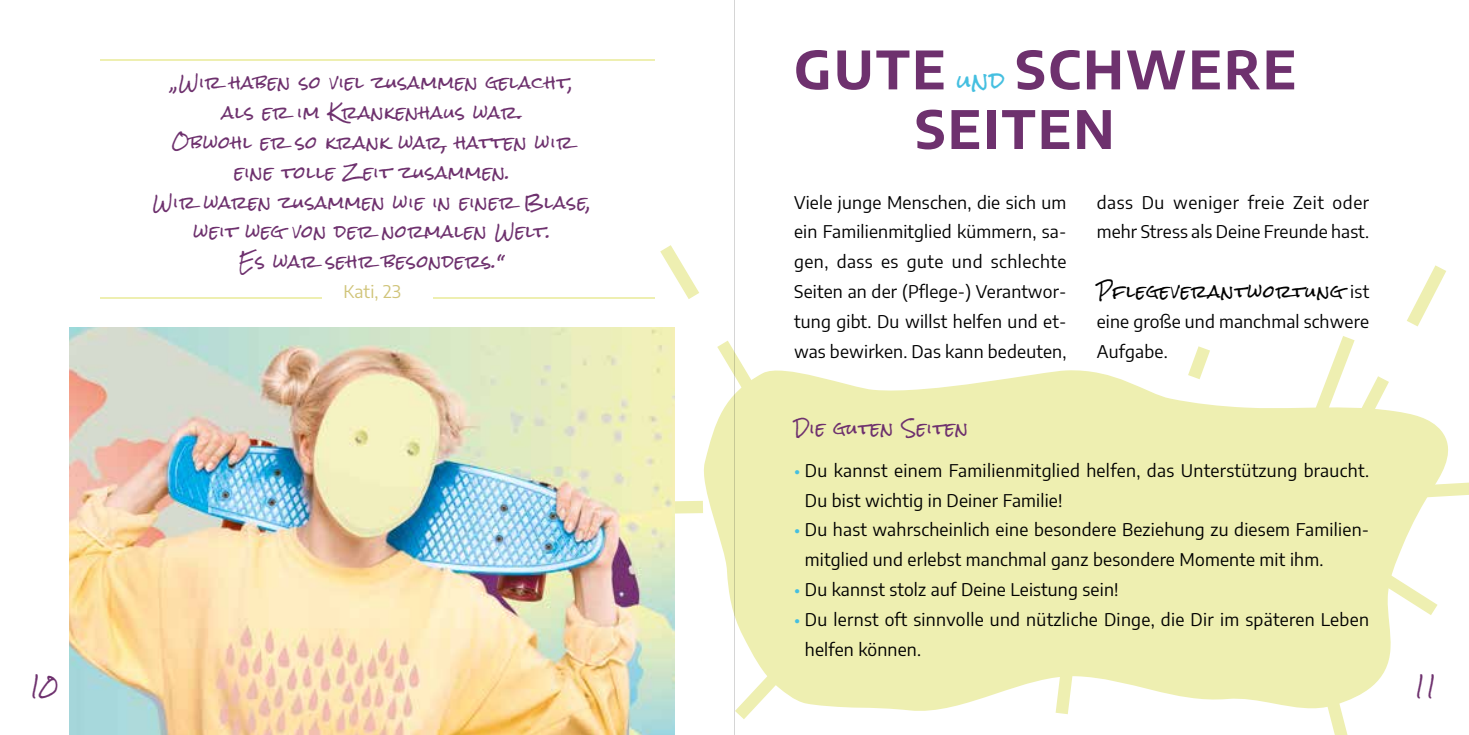
<style>
.page{position:relative;width:1469px;height:735px;background:#fff}
.page>*{position:absolute;margin:0;border:0;box-sizing:border-box;transform-origin:0 0}
.t1{font:700 52.5px/59.5px "Encode Sans";letter-spacing:.05em;color:#6e316e}
.t2{font:21.88px "Rock Salt";color:#45bfe0}
.t3{font:20.12px "Rock Salt";color:#6e316e}
.t4{font:17.5px/29.8px "Encode Sans";letter-spacing:.01em;color:#000}
.t5{font:17.5px "Encode Sans";letter-spacing:.01em;color:#d0c479}
.t6{font:16.62px/29.8px "Rock Salt";letter-spacing:.05em;color:#6e316e;text-align:center}
.t7{font:16.62px "Rock Salt";letter-spacing:.065em;color:#000}
.s1{font-family:"Encode Sans";font-size:17.5px}
.s2{color:#45bfe0}
</style>
<div class="page">
<svg style="left:814px;top:370px;width:634px;height:341px;background:#eff0b8"></svg>
<img style="left:69px;top:327px;width:578px;height:407px">
<hr style="left:100px;top:60px;width:554px;height:1px;background:#eeefb1">
<hr style="left:432px;top:297px;width:222px;height:1px;background:#eeefb1">
<hr style="left:100px;top:297px;width:222px;height:1px;background:#eeefb1">
<svg style="left:1167px;top:346px;width:43px;height:90px"></svg>
<svg style="left:1293px;top:265px;width:153px;height:205px"></svg>
<svg style="left:1422px;top:476px;width:46px;height:21px"></svg>
<svg style="left:1378px;top:571px;width:70px;height:110px"></svg>
<svg style="left:1326px;top:699px;width:43px;height:35px"></svg>
<svg style="left:1046px;top:672px;width:26px;height:43px"></svg>
<svg style="left:647px;top:0;width:167px;height:734px"></svg>
<p class="t6" style="left:153px;top:69px;width:439px">„Wir haben so viel zusammen gelacht,<br>als er im Krankenhaus war.<br>Obwohl er so krank war, hatten wir eine tolle Zeit zusammen.<br>Wir waren zusammen wie in einer Blase, weit weg von der normalen Welt.<br>Es war sehr besonders.“</p>
<p class="t5" style="left:343px;top:279px;width:59px">Kati, 23</p>
<h1 class="t1" style="left:794px;top:37px;width:153px">GUTE</h1>
<h1 class="t1" style="left:915px;top:37px;width:382px;text-indent:100px">SCHWERE<br>SEITEN</h1>
<p class="t2" style="left:957px;top:69px;width:49px">und</p>
<p class="t4" style="left:794px;top:186px;width:274px;text-align:justify">Viele junge Menschen, die sich um ein Familienmitglied kümmern, sa&shy;gen, dass es gute und schlechte Seiten an der (Pflege-) Verantwor&shy;tung gibt. Du willst helfen und et&shy;was bewirken. Das kann bedeuten,</p>
<p class="t4" style="left:1096px;top:186px;width:274px">dass Du weniger freie Zeit oder mehr Stress als Deine Freunde hast.</p>
<p class="t7" style="left:1096px;top:282px;width:274px">Pflegeverantwortung <span class="s1">ist</span></p>
<p class="t4" style="left:1096px;top:305px;width:274px">eine große und manchmal schwere<br>Aufgabe.</p>
<p class="t6" style="left:794px;top:414px;width:176px">Die guten Seiten</p>
<p class="t4" style="left:805px;top:454px;width:566px;text-indent:-11px"><span class="s2">•</span> Du kannst einem Familienmitglied helfen, das Unterstützung braucht.<br>Du bist wichtig in Deiner Familie!</p>
<p class="t4" style="left:805px;top:514px;width:566px;text-indent:-11px"><span class="s2">•</span> Du hast wahrscheinlich eine besondere Beziehung zu diesem Familien&shy;mitglied und erlebst manchmal ganz besondere Momente mit ihm.</p>
<p class="t4" style="left:794px;top:573px;width:326px"><span class="s2">•</span> Du kannst stolz auf Deine Leistung sein!</p>
<p class="t4" style="left:805px;top:603px;width:565px;text-indent:-11px"><span class="s2">•</span> Du lernst oft sinnvolle und nützliche Dinge, die Dir im späteren Leben helfen können.</p>
<p class="t3" style="left:30px;top:675px;width:30px">10</p>
<p class="t3" style="left:1414px;top:675px;width:24px">11</p>
</div>
